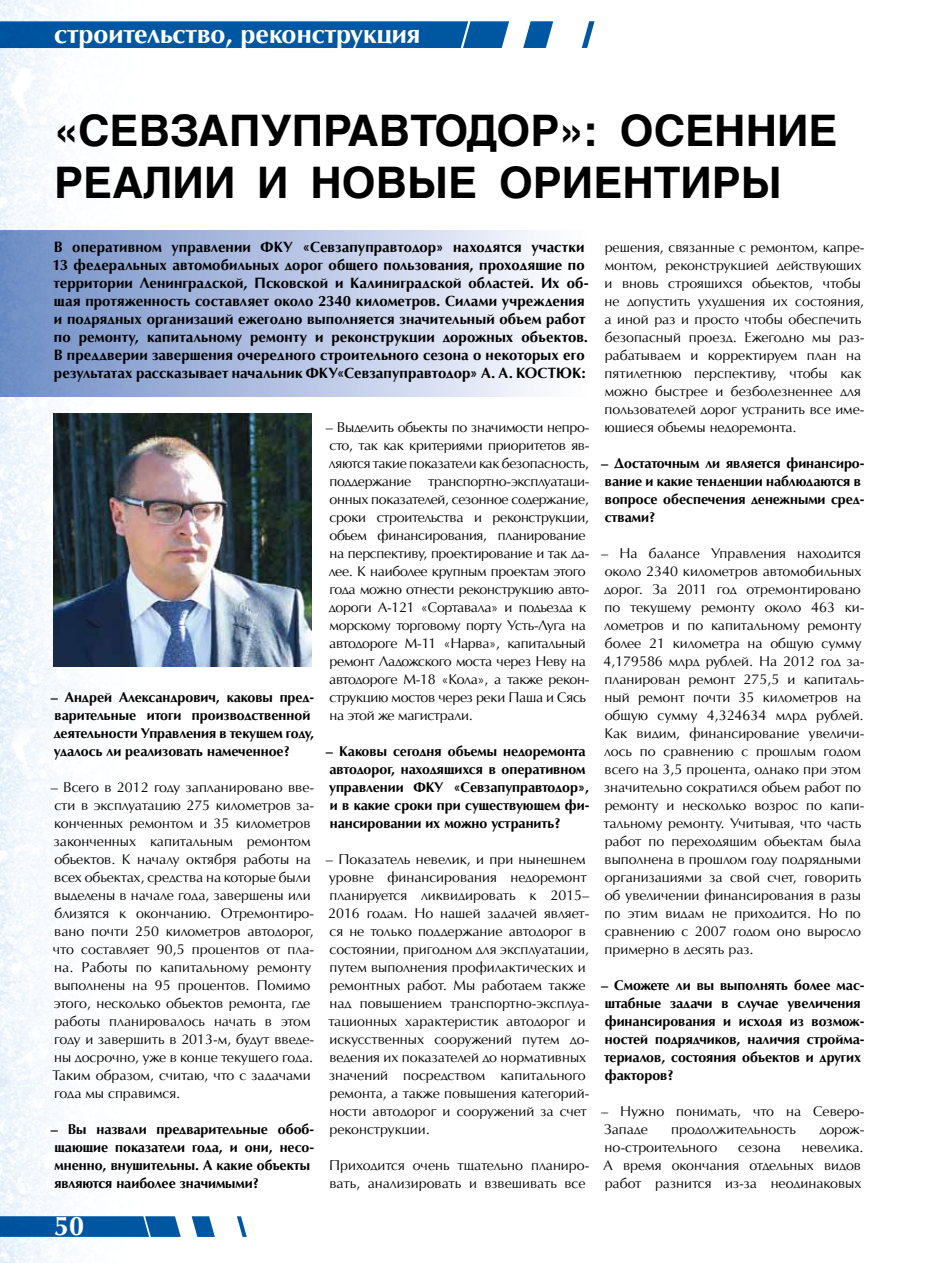
<style>
.page{position:relative;width:936px;height:1263px;background:#fff}
.page>*{position:absolute;margin:0;border:0;box-sizing:border-box;transform-origin:0 0}
.t1{font:700 43.5px/52.2px "AG Helvetica";color:#000}
.t2{font:700 27px "AG Opus High Resolution";color:#fff}
.t3{font:700 15px/18px "AG Opus High Resolution";letter-spacing:.01em;color:#000}
.t4{font:14.25px/18px "AG Opus High Resolution";color:#000}
.t5{font:700 14.25px/18px "AG Opus High Resolution";color:#000}
.t6{font:14.25px/18px "AG Opus High Resolution";letter-spacing:-.02em;color:#000}
</style>
<div class="page">
<img style="left:0;top:0;width:145px;height:1263px">
<svg style="left:0;top:21px;width:594px;height:27px"></svg>
<svg style="left:0;top:1216px;width:247px;height:21px"></svg>
<div style="left:0;top:231px;width:586px;height:165px;background:linear-gradient(to right,#6e8cc5,#fffeff)"></div>
<img style="left:53px;top:414px;width:258px;height:252px">
<h2 class="t2" style="left:54px;top:18px;width:367px">строительство, реконструкция</h2>
<h1 class="t1" style="left:54px;top:105px;width:785px">«СЕВЗАПУПРАВТОДОР»: ОСЕННИЕ<br>РЕАЛИИ И НОВЫЕ ОРИЕНТИРЫ</h1>
<p class="t3" style="left:52px;top:238px;width:538px">В оперативном управлении ФКУ «Севзапуправтодор» находятся участки 13 федеральных автомобильных дорог общего пользования, проходящие по территории Ленинградской, Псковской и Калиниградской областей. Их об&shy;щая протяженность составляет около 2340 километров. Силами учреждения и подрядных организаций ежегодно выполняется значительный объем работ по ремонту, капитальному ремонту и реконструкции дорожных объектов.<br>В преддверии завершения очередного строительного сезона о некоторых его результатах рассказывает начальник ФКУ«Севзапуправтодор» А. А. Костюк:</p>
<p class="t5" style="left:51px;top:688px;width:265px">– Андрей Александрович, каковы пред&shy;варительные итоги производственной деятельности Управления в текущем году, удалось ли реализовать намеченное?</p>
<p class="t4" style="left:51px;top:778px;width:265px">– Всего в 2012 году запланировано вве&shy;сти в эксплуатацию 275 километров за&shy;конченных ремонтом и 35 километров законченных капитальным ремонтом объектов. К началу октября работы на всех объектах, средства на которые были выделены в начале года, завершены или близятся к окончанию. Отремонтиро&shy;вано почти 250 километров автодорог, что составляет 90,5 процентов от пла&shy;на. Работы по капитальному ремонту выполнены на 95 процентов. Помимо этого, несколько объектов ремонта, где работы планировалось начать в этом году и завершить в 2013-м, будут введе&shy;ны досрочно, уже в конце текущего года.<br>Таким образом, считаю, что с задачами года мы справимся.</p>
<p class="t5" style="left:51px;top:1120px;width:265px">– Вы назвали предварительные обоб&shy;щающие показатели года, и они, несо&shy;мненно, внушительны. А какие объекты являются наиболее значимыми?</p>
<h2 class="t2" style="left:54px;top:1210px;width:32px">50</h2>
<p class="t6" style="left:326px;top:418px;width:265px">– Выделить объекты по значимости непро&shy;сто, так как критериями приоритетов яв&shy;ляются такие показатели как безопасность, поддержание транспортно-эксплуатаци&shy;онных показателей, сезонное содержание, сроки строительства и реконструкции, объем финансирования, планирование на перспективу, проектирование и так да&shy;лее. К наиболее крупным проектам этого года можно отнести реконструкцию авто&shy;дороги А-121 «Сортавала» и подъезда к морскому торговому порту Усть-Луга на автодороге М-11 «Нарва», капитальный ремонт Ладожского моста через Неву на автодороге М-18 «Кола», а также рекон&shy;струкцию мостов через реки Паша и Сясь на этой же магистрали.</p>
<p class="t5" style="left:326px;top:742px;width:265px">– Каковы сегодня объемы недоремонта автодорог, находящихся в оперативном управлении ФКУ «Севзапуправтодор», и в какие сроки при существующем фи&shy;нансировании их можно устранить?</p>
<p class="t4" style="left:326px;top:850px;width:265px">– Показатель невелик, и при нынешнем уровне финансирования недоремонт планируется ликвидировать к 2015– 2016 годам. Но нашей задачей являет&shy;ся не только поддержание автодорог в состоянии, пригодном для эксплуатации, путем выполнения профилактических и ремонтных работ. Мы работаем также над повышением транспортно-эксплуа&shy;тационных характеристик автодорог и искусственных сооружений путем до&shy;ведения их показателей до нормативных значений посредством капитального ремонта, а также повышения категорий&shy;ности автодорог и сооружений за счет реконструкции.</p>
<p class="t4" style="left:329px;top:1156px;width:262px">Приходится очень тщательно планиро&shy;вать, анализировать и взвешивать все</p>
<p class="t4" style="left:604px;top:238px;width:262px">решения, связанные с ремонтом, капре&shy;монтом, реконструкцией действующих и вновь строящихся объектов, чтобы не допустить ухудшения их состояния, а иной раз и просто чтобы обеспечить безопасный проезд. Ежегодно мы раз&shy;рабатываем и корректируем план на пятилетнюю перспективу, чтобы как можно быстрее и безболезненнее для пользователей дорог устранить все име&shy;ющиеся объемы недоремонта.</p>
<p class="t5" style="left:601px;top:454px;width:265px">– Достаточным ли является финансиро&shy;вание и какие тенденции наблюдаются в вопросе обеспечения денежными сред&shy;ствами?</p>
<p class="t4" style="left:601px;top:544px;width:265px">– На балансе Управления находится около 2340 километров автомобильных дорог. За 2011 год отремонтировано по текущему ремонту около 463 ки&shy;лометров и по капитальному ремонту более 21 километра на общую сумму 4,179586 млрд рублей. На 2012 год за&shy;планирован ремонт 275,5 и капиталь&shy;ный ремонт почти 35 километров на общую сумму 4,324634 млрд рублей.<br>Как видим, финансирование увеличи&shy;лось по сравнению с прошлым годом всего на 3,5 процента, однако при этом значительно сократился объем работ по ремонту и несколько возрос по капи&shy;тальному ремонту. Учитывая, что часть работ по переходящим объектам была выполнена в прошлом году подрядными организациями за свой счет, говорить об увеличении финансирования в разы по этим видам не приходится. Но по сравнению с 2007 годом оно выросло примерно в десять раз.</p>
<p class="t5" style="left:601px;top:976px;width:265px">– Сможете ли вы выполнять более мас&shy;штабные задачи в случае увеличения финансирования и исходя из возмож&shy;ностей подрядчиков, наличия стройма&shy;териалов, состояния объектов и других факторов?</p>
<p class="t4" style="left:601px;top:1102px;width:265px">– Нужно понимать, что на Северо-<br>Западе</p>
<p class="t4" style="left:671px;top:1120px;width:126px">продолжительность</p>
<p class="t4" style="left:819px;top:1120px;width:47px">дорож-</p>
<p class="t4" style="left:604px;top:1138px;width:114px">но-строительного</p>
<p class="t4" style="left:738px;top:1138px;width:45px">сезона</p>
<p class="t4" style="left:603px;top:1138px;width:261px;text-indent:198px">невелика.<br>А время окончания отдельных видов работ разнится из-за неодинаковых</p>
</div>
